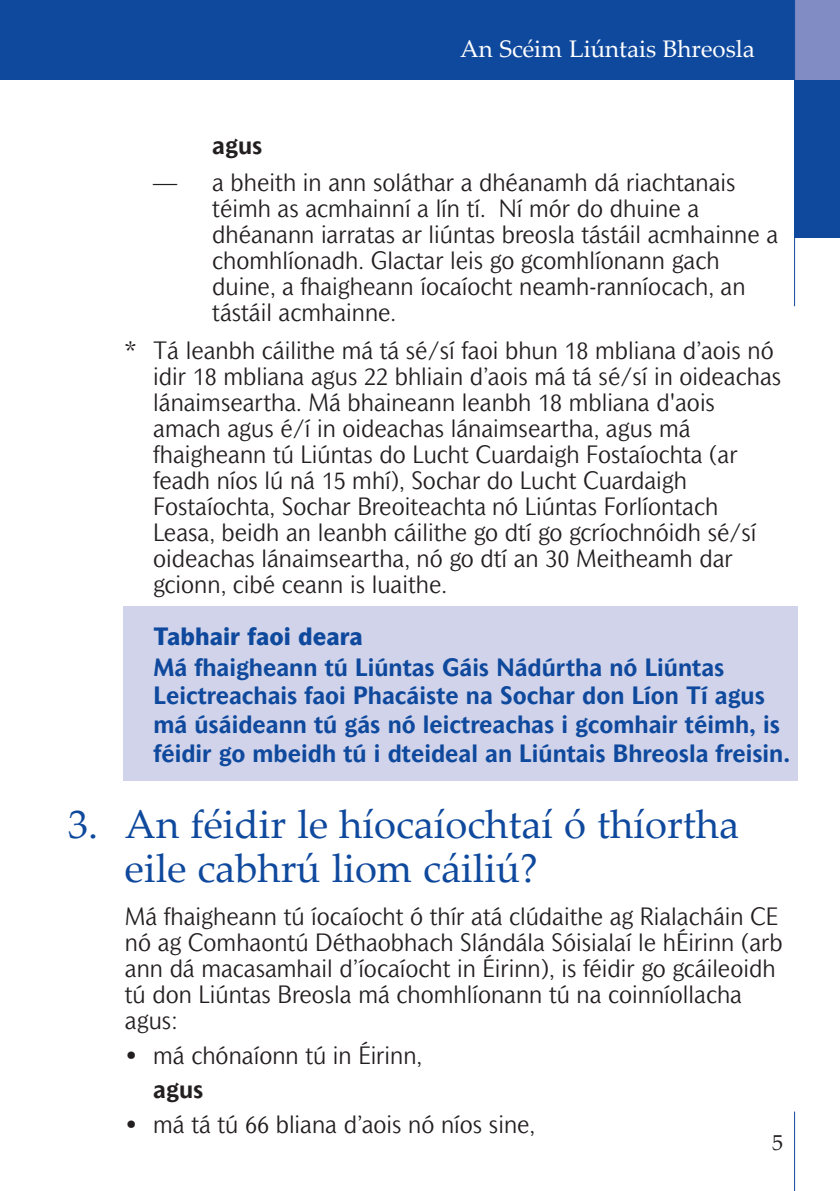
<style>
.page{position:relative;width:840px;height:1191px;background:#fff}
.page>*{position:absolute;margin:0;border:0;box-sizing:border-box;transform-origin:0 0}
.t1{font:40px/44px "Palatino Linotype";color:#0f499d}
.t2{font:300 24px/26px "Mahsuri Sans";color:#231f20}
.t3{font:700 24px/28.8px "Mahsuri Sans";color:#0f499d}
.t4{font:24px "Palatino Linotype";color:#fff}
.t5{font:800 24px "Mahsuri Sans";color:#0f499d}
.t6{font:700 24px "Mahsuri Sans";color:#231f20}
.t7{font:22px "Palatino Linotype";color:#231f20}
.s1{font-weight:700}
</style>
<div class="page">
<div style="left:0;top:0;width:794px;height:79px;background:#0f499d"></div>
<div style="left:794px;top:79px;width:45px;height:159px;background:#0f499d"></div>
<hr style="left:793px;top:1111px;width:1px;height:80px;background:#0f499d">
<div style="left:794px;top:0;width:45px;height:79px;background:#828cc4"></div>
<hr style="left:793px;top:0;width:1px;height:306px;background:#0f499d">
<div style="left:123px;top:607px;width:673px;height:174px;background:#d0d3e9"></div>
<p class="t4" style="left:460px;top:32px;width:296px">An Scéim Liúntais Bhreosla</p>
<p class="t6" style="left:212px;top:136px;width:52px">agus</p>
<p class="t2" style="left:212px;top:172px;width:567px;text-indent:-59px">— a bheith in ann soláthar a dhéanamh dá riachtanais téimh as acmhainní a lín tí. Ní mór do dhuine a dhéanann iarratas ar liúntas breosla tástáil acmhainne a chomhlíonadh. Glactar leis go gcomhlíonann gach duine, a fhaigheann íocaíocht neamh-ranníocach, an tástáil acmhainne.</p>
<p class="t2" style="left:153px;top:339px;width:629px;text-indent:-28px">* Tá leanbh cáilithe má tá sé/sí faoi bhun 18 mbliana d’aois nó idir 18 mbliana agus 22 bhliain d’aois má tá sé/sí in oideachas lánaimseartha. Má bhaineann leanbh 18 mbliana d'aois amach agus é/í in oideachas lánaimseartha, agus má fhaigheann tú Liúntas do Lucht Cuardaigh Fostaíochta (ar feadh níos lú ná 15 mhí), Sochar do Lucht Cuardaigh Fostaíochta, Sochar Breoiteachta nó Liúntas Forlíontach Leasa, beidh an leanbh cáilithe go dtí go gcríochnóidh sé/sí oideachas lánaimseartha, nó go dtí an 30 Meitheamh dar gcionn, cibé ceann is luaithe.</p>
<p class="t5" style="left:153px;top:627px;width:211px">Tabhair faoi deara</p>
<p class="t3" style="left:153px;top:654px;width:637px">Má fhaigheann tú Liúntas Gáis Nádúrtha nó Liúntas Leictreachais faoi Phacáiste na Sochar don Líon Tí agus má úsáideann tú gás nó leictreachas i gcomhair téimh, is féidir go mbeidh tú i dteideal an Liúntais Bhreosla freisin.</p>
<h1 class="t1" style="left:125px;top:801px;width:615px;text-indent:-57px">3. An féidir le híocaíochtaí ó thíortha eile cabhrú liom cáiliú?</h1>
<p class="t2" style="left:125px;top:905px;width:659px">Má fhaigheann tú íocaíocht ó thír atá clúdaithe ag Rialacháin CE nó ag Comhaontú Déthaobhach Slándála Sóisialaí le hÉirinn (arb ann dá macasamhail d’íocaíocht in Éirinn), is féidir go gcáileoidh tú don Liúntas Breosla má chomhlíonann tú na coinníollacha agus:</p>
<p class="t2" style="left:153px;top:1039px;width:270px;line-height:34.6px;text-indent:-28px"><span class="s1">•</span> má chónaíonn tú in Éirinn, <span class="s1">agus</span></p>
<p class="t2" style="left:125px;top:1113px;width:411px"><span class="s1">•</span> má tá tú 66 bliana d’aois nó níos sine,</p>
<p class="t7" style="left:771px;top:1127px;width:12px">5</p>
</div>
